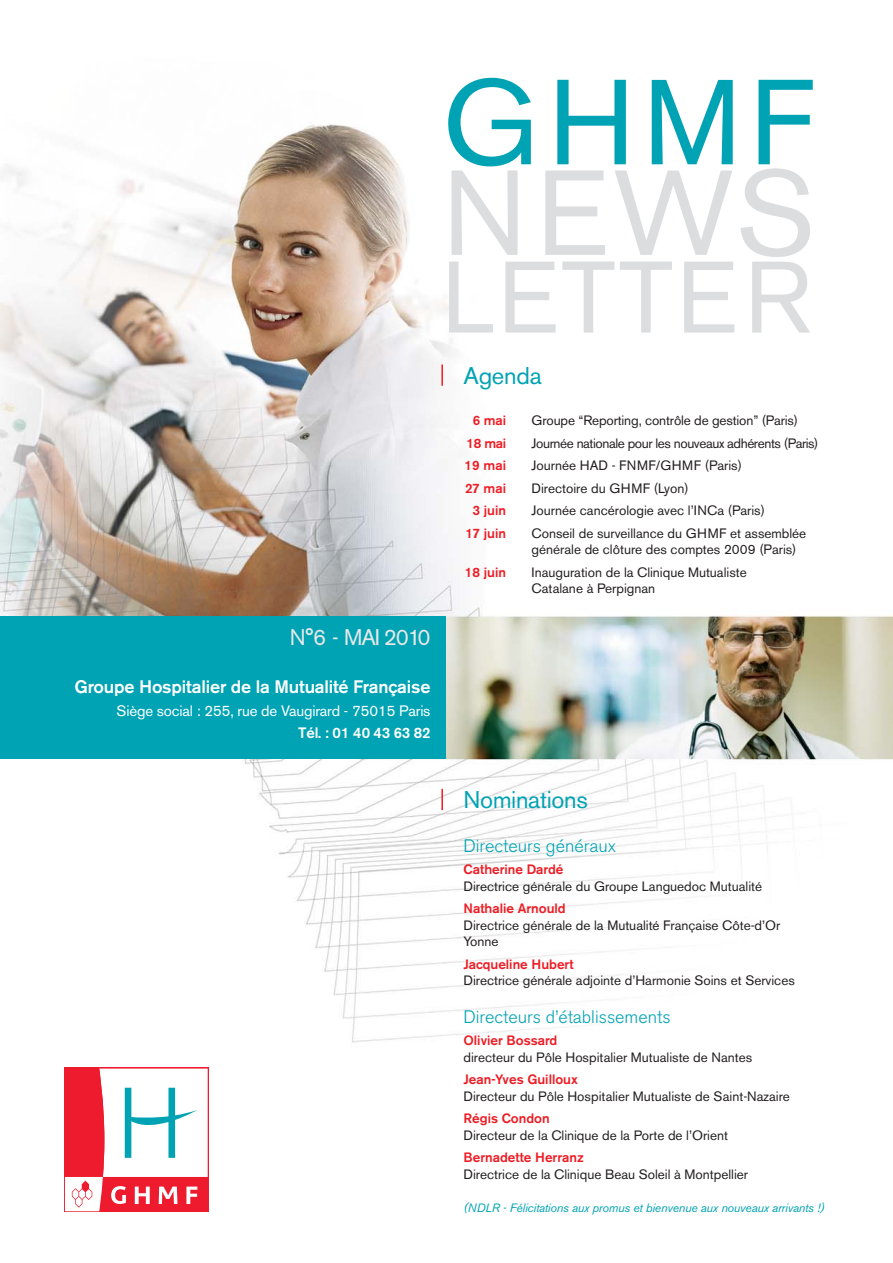
<style>
.page{position:relative;width:893px;height:1263px;background:#fff}
.page>*{position:absolute;margin:0;border:0;box-sizing:border-box;transform-origin:0 0}
.t1{font:119.55px "Akzidenz Grotesk BE";color:#00a3b3}
.t2{font:119.55px "Akzidenz Grotesk BE";color:#dcddde}
.t3{font:100.5px "Akzidenz Grotesk BE";letter-spacing:.03em;color:#dcddde}
.t4{font:24px "Akzidenz Grotesk BE";letter-spacing:-.01em;color:#00a3b3}
.t5{font:22.5px "Akzidenz Grotesk BE";letter-spacing:-.05em;color:#e6e7e8}
.t6{font:300 18px "Akzidenz Grotesk BE";color:#00a3b3}
.t7{font:500 18px "Akzidenz Grotesk BE";letter-spacing:-.01em;color:#fff}
.t8{font:15px "Akzidenz Grotesk BE";letter-spacing:-.01em;color:#fff}
.t9{font:500 15px "Akzidenz Grotesk BE";letter-spacing:-.01em;color:#fff}
.t10{font:13.5px/16.5px "Akzidenz Grotesk BE";color:#231f20}
.t11{font:500 13.5px "Akzidenz Grotesk BE";color:#ed1c24}
.t12{font:13.5px "Akzidenz Grotesk BE";letter-spacing:-.03em;color:#231f20}
.t13{font:italic 12px "Akzidenz Grotesk BE";letter-spacing:-.015em;color:#00a3b3}
</style>
<div class="page">
<img style="left:0;top:124px;width:892px;height:1088px">
<div style="left:0;top:617px;width:445px;height:142px;background:#00a3b3"></div>
<hr style="left:441px;top:365px;width:2px;height:21px;background:#ed1c24">
<hr style="left:441px;top:789px;width:2px;height:21px;background:#ed1c24">
<svg style="left:64px;top:1068px;width:144px;height:144px"></svg>
<svg style="left:65px;top:1069px;width:143px;height:142px"></svg>
<h3 class="t5" style="left:290px;top:629px;width:142px">N°6 - MAI 2010</h3>
<h3 class="t7" style="left:74px;top:681px;width:357px">Groupe Hospitalier de la Mutualité Française</h3>
<p class="t8" style="left:117px;top:705px;width:315px">Siège social : 255, rue de Vaugirard - 75015 Paris</p>
<p class="t9" style="left:298px;top:728px;width:134px">Tél. : 01 40 43 63 82</p>
<h1 class="t1" style="left:442px;top:80px;width:373px">GHMF</h1>
<h1 class="t2" style="left:442px;top:170px;width:375px">NEWS</h1>
<h2 class="t3" style="left:442px;top:262px;width:370px">LETTER</h2>
<h3 class="t4" style="left:463px;top:367px;width:80px">Agenda</h3>
<p class="t11" style="left:473px;top:416px;width:35px">6 mai</p>
<p class="t10" style="left:531px;top:414px;width:268px">Groupe “Reporting, contrôle de gestion” (Paris)</p>
<p class="t11" style="left:466px;top:438px;width:41px">18 mai</p>
<p class="t12" style="left:531px;top:438px;width:288px">Journée nationale pour les nouveaux adhérents (Paris)</p>
<p class="t11" style="left:464px;top:461px;width:43px">19 mai</p>
<p class="t10" style="left:531px;top:459px;width:212px">Journée HAD - FNMF/GHMF (Paris)</p>
<p class="t11" style="left:465px;top:483px;width:43px">27 mai</p>
<p class="t10" style="left:531px;top:481px;width:159px">Directoire du GHMF (Lyon)</p>
<p class="t11" style="left:472px;top:506px;width:35px">3 juin</p>
<p class="t10" style="left:531px;top:504px;width:235px">Journée cancérologie avec l’INCa (Paris)</p>
<p class="t11" style="left:465px;top:528px;width:42px">17 juin</p>
<p class="t10" style="left:531px;top:526px;width:276px">Conseil de surveillance du GHMF et assemblée générale de clôture des comptes 2009 (Paris)</p>
<p class="t11" style="left:465px;top:567px;width:43px">18 juin</p>
<p class="t10" style="left:531px;top:565px;width:217px">Inauguration de la Clinique Mutualiste<br>Catalane à Perpignan</p>
<h3 class="t4" style="left:463px;top:791px;width:126px">Nominations</h3>
<h3 class="t6" style="left:463px;top:839px;width:154px">Directeurs généraux</h3>
<p class="t11" style="left:463px;top:865px;width:102px">Catherine Dardé</p>
<p class="t10" style="left:463px;top:879px;width:300px">Directrice générale du Groupe Languedoc Mutualité</p>
<p class="t11" style="left:463px;top:904px;width:104px">Nathalie Arnould</p>
<p class="t10" style="left:463px;top:918px;width:318px">Directrice générale de la Mutualité Française Côte-d’Or<br>Yonne</p>
<p class="t11" style="left:463px;top:959px;width:112px">Jacqueline Hubert</p>
<p class="t10" style="left:463px;top:974px;width:333px">Directrice générale adjointe d’Harmonie Soins et Services</p>
<h3 class="t6" style="left:463px;top:1010px;width:209px">Directeurs d’établissements</h3>
<p class="t11" style="left:463px;top:1036px;width:95px">Olivier Bossard</p>
<p class="t10" style="left:463px;top:1050px;width:290px">directeur du Pôle Hospitalier Mutualiste de Nantes</p>
<p class="t11" style="left:463px;top:1075px;width:116px">Jean-Yves Guilloux</p>
<p class="t10" style="left:463px;top:1089px;width:328px">Directeur du Pôle Hospitalier Mutualiste de Saint-Nazaire</p>
<p class="t11" style="left:463px;top:1114px;width:88px">Régis Condon</p>
<p class="t10" style="left:463px;top:1128px;width:266px">Directeur de la Clinique de la Porte de l’Orient</p>
<p class="t11" style="left:463px;top:1153px;width:122px">Bernadette Herranz</p>
<p class="t10" style="left:463px;top:1167px;width:286px">Directrice de la Clinique Beau Soleil à Montpellier</p>
<p class="t13" style="left:463px;top:1203px;width:363px">(NDLR - Félicitations aux promus et bienvenue aux nouveaux arrivants !)</p>
</div>
